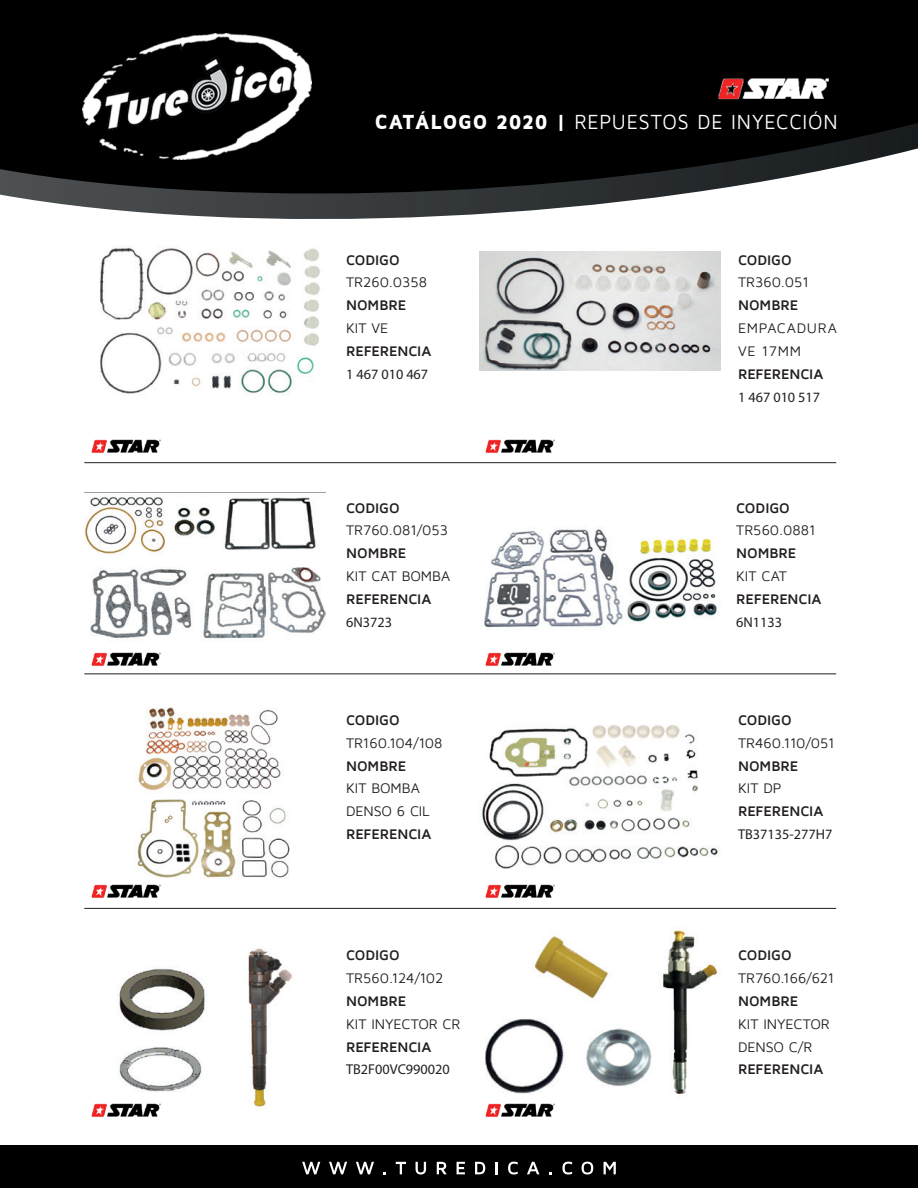
<style>
.page{position:relative;width:918px;height:1188px;background:#fff}
.page>*{position:absolute;margin:0;border:0;box-sizing:border-box;transform-origin:0 0}
.t1{font:21px "Maven Pro";letter-spacing:.045em;color:#fff;scale:.93 1}
.t2{font:700 14.25px "Maven Pro";letter-spacing:-.005em;color:#231f20}
.t3{font:14.25px/22.8px "Maven Pro";color:#231f20}
.t4{font:14.25px "Myriad Pro";color:#231f20}
.t5{font:14.25px/22.8px "Maven Pro";letter-spacing:.05em;color:#231f20}
.s1{font-weight:900}
</style>
<div class="page">
<img style="left:485px;top:930px;width:233px;height:165px">
<img style="left:119px;top:948px;width:173px;height:159px">
<img style="left:482px;top:725px;width:236px;height:144px">
<svg style="left:0;top:194px;width:681px;height:25px"></svg>
<svg style="left:0;top:0;width:918px;height:194px;background:#0c0c0d"></svg>
<img style="left:83px;top:34px;width:228px;height:126px">
<div style="left:0;top:1145px;width:918px;height:43px;background:#000001"></div>
<svg style="left:302px;top:1162px;width:18px;height:12px"></svg>
<svg style="left:329px;top:1162px;width:18px;height:12px"></svg>
<svg style="left:356px;top:1162px;width:18px;height:12px"></svg>
<svg style="left:396px;top:1162px;width:10px;height:12px"></svg>
<svg style="left:416px;top:1162px;width:10px;height:13px"></svg>
<svg style="left:437px;top:1162px;width:10px;height:12px"></svg>
<svg style="left:457px;top:1162px;width:8px;height:12px"></svg>
<svg style="left:475px;top:1162px;width:10px;height:12px"></svg>
<svg style="left:496px;top:1162px;width:2px;height:12px"></svg>
<svg style="left:508px;top:1162px;width:10px;height:12px"></svg>
<svg style="left:527px;top:1162px;width:12px;height:12px"></svg>
<svg style="left:562px;top:1162px;width:10px;height:12px"></svg>
<svg style="left:582px;top:1162px;width:11px;height:13px"></svg>
<svg style="left:604px;top:1162px;width:12px;height:12px"></svg>
<hr style="left:84px;top:462px;width:752px;height:1px;background:#231f20">
<hr style="left:84px;top:674px;width:752px;height:1px;background:#231f20">
<img style="left:91px;top:439px;width:70px;height:14px">
<img style="left:485px;top:439px;width:70px;height:14px">
<img style="left:84px;top:652px;width:81px;height:22px">
<img style="left:478px;top:652px;width:81px;height:22px">
<img style="left:91px;top:884px;width:70px;height:14px">
<img style="left:485px;top:884px;width:70px;height:14px">
<hr style="left:84px;top:908px;width:752px;height:1px;background:#231f20">
<img style="left:91px;top:1091px;width:74px;height:26px">
<img style="left:485px;top:1091px;width:74px;height:26px">
<img style="left:100px;top:246px;width:220px;height:148px">
<img style="left:480px;top:252px;width:240px;height:118px">
<img style="left:84px;top:492px;width:241px;height:147px">
<img style="left:484px;top:527px;width:233px;height:101px">
<img style="left:135px;top:707px;width:155px;height:171px">
<img style="left:708px;top:60px;width:128px;height:52px">
<h1 class="t1" style="left:375px;top:111px;width:499px"><span class="s1">CATÁLOGO 2020 |</span> REPUESTOS DE INYECCIÓN</h1>
<p class="t2" style="left:346px;top:252px;width:55px">CODIGO</p>
<p class="t3" style="left:346px;top:271px;width:83px">TR260.0358</p>
<p class="t2" style="left:346px;top:298px;width:62px">NOMBRE</p>
<p class="t3" style="left:346px;top:317px;width:44px">KIT VE</p>
<p class="t2" style="left:346px;top:344px;width:87px">REFERENCIA</p>
<p class="t4" style="left:346px;top:365px;width:84px">1 467 010 467</p>
<p class="t2" style="left:346px;top:500px;width:55px">CODIGO</p>
<p class="t3" style="left:346px;top:519px;width:104px">TR760.081/053</p>
<p class="t2" style="left:346px;top:546px;width:62px">NOMBRE</p>
<p class="t3" style="left:346px;top:565px;width:106px">KIT CAT BOMBA</p>
<p class="t2" style="left:346px;top:592px;width:87px">REFERENCIA</p>
<p class="t4" style="left:346px;top:613px;width:47px">6N3723</p>
<p class="t2" style="left:346px;top:712px;width:55px">CODIGO</p>
<p class="t3" style="left:346px;top:732px;width:98px">TR160.104/108</p>
<p class="t2" style="left:346px;top:758px;width:62px">NOMBRE</p>
<p class="t3" style="left:346px;top:777px;width:85px">KIT BOMBA<br>DENSO 6 CIL</p>
<p class="t2" style="left:346px;top:827px;width:87px">REFERENCIA</p>
<p class="t2" style="left:346px;top:948px;width:55px">CODIGO</p>
<p class="t3" style="left:346px;top:967px;width:99px">TR560.124/102</p>
<p class="t2" style="left:346px;top:993px;width:62px">NOMBRE</p>
<p class="t3" style="left:346px;top:1013px;width:116px">KIT INYECTOR CR</p>
<p class="t2" style="left:346px;top:1039px;width:87px">REFERENCIA</p>
<p class="t4" style="left:346px;top:1061px;width:105px">TB2F00VC990020</p>
<p class="t2" style="left:738px;top:252px;width:55px">CODIGO</p>
<p class="t3" style="left:738px;top:271px;width:72px">TR360.051</p>
<p class="t2" style="left:738px;top:298px;width:62px">NOMBRE</p>
<p class="t5" style="left:738px;top:317px;width:100px">EMPACADURA<br>VE 17MM</p>
<p class="t2" style="left:738px;top:366px;width:87px">REFERENCIA</p>
<p class="t4" style="left:738px;top:388px;width:84px">1 467 010 517</p>
<p class="t2" style="left:736px;top:500px;width:55px">CODIGO</p>
<p class="t3" style="left:736px;top:519px;width:81px">TR560.0881</p>
<p class="t2" style="left:736px;top:546px;width:62px">NOMBRE</p>
<p class="t3" style="left:736px;top:565px;width:52px">KIT CAT</p>
<p class="t2" style="left:736px;top:592px;width:87px">REFERENCIA</p>
<p class="t4" style="left:736px;top:613px;width:47px">6N1133</p>
<p class="t2" style="left:738px;top:712px;width:55px">CODIGO</p>
<p class="t3" style="left:738px;top:732px;width:98px">TR460.110/051</p>
<p class="t2" style="left:738px;top:758px;width:62px">NOMBRE</p>
<p class="t3" style="left:738px;top:777px;width:45px">KIT DP</p>
<p class="t2" style="left:738px;top:804px;width:87px">REFERENCIA</p>
<p class="t4" style="left:738px;top:826px;width:96px">TB37135-277H7</p>
<p class="t2" style="left:738px;top:948px;width:55px">CODIGO</p>
<p class="t3" style="left:738px;top:967px;width:98px">TR760.166/621</p>
<p class="t2" style="left:738px;top:993px;width:62px">NOMBRE</p>
<p class="t3" style="left:738px;top:1013px;width:93px">KIT INYECTOR<br>DENSO C/R</p>
<p class="t2" style="left:738px;top:1062px;width:87px">REFERENCIA</p>
</div>
